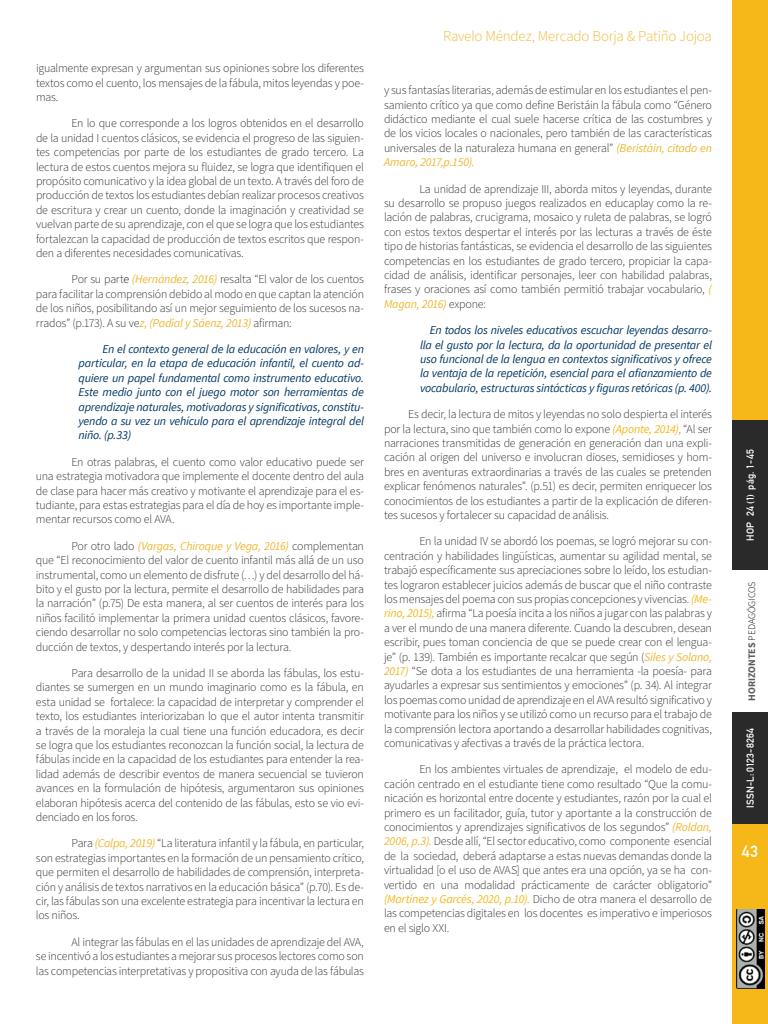
<style>
.page{position:relative;width:768px;height:1024px;background:#fff}
.page>*{position:absolute;margin:0;border:0;box-sizing:border-box;transform-origin:0 0}
.t1{font:700 16px "DIN Alternate";color:#fff}
.t2{font:300 15px "Source Sans Pro";letter-spacing:-.015em;color:#eeb731}
.t3{font:300 12px/14.4px "Source Sans Pro";letter-spacing:-.02em;color:#2a2a2a;text-align:justify}
.t4{font:italic 12px/14.4px "Source Sans Pro";letter-spacing:-.02em;color:#003764;text-align:justify}
.t5{font:700 10px "DIN Alternate";letter-spacing:.015em;color:#fff}
.t6{font:300 10px "Source Sans Pro";letter-spacing:-.015em;color:#000}
.s1{color:#000}
.s2{font-weight:400;font-style:italic;color:#eeb731}
.s3{font-weight:400;font-style:italic;color:#f5b818}
.s4{color:#c45911}
.s5{font-weight:700;color:#5a5a5a}
</style>
<div class="page">
<div style="left:732px;top:712px;width:36px;height:312px;background:#f5b818"></div>
<div style="left:732px;top:0;width:36px;height:570px;background:#f5b818"></div>
<div style="left:732px;top:420px;width:36px;height:150px;background:#2a2a2a"></div>
<div style="left:732px;top:712px;width:36px;height:112px;background:#2a2a2a"></div>
<img style="left:736px;top:909px;width:28px;height:80px">
<p class="t3" style="left:36px;top:61px;width:329px">igualmente expresan y argumentan sus opiniones sobre los diferentes textos como el cuento, los mensajes de la fábula, mitos leyendas y poe&shy;mas.</p>
<p class="t3" style="left:36px;top:117px;width:330px;text-indent:35px">En lo que corresponde a los logros obtenidos en el desarrollo de la unidad I cuentos clásicos, se evidencia el progreso de las siguien&shy;tes competencias por parte de los estudiantes de grado tercero. La lectura de estos cuentos mejora su fluidez, se logra que identifiquen el propósito comunicativo y la idea global de un texto. A través del foro de producción de textos los estudiantes debían realizar procesos creativos de escritura y crear un cuento, donde la imaginación y creatividad se vuelvan parte de su aprendizaje, con el que se logra que los estudiantes fortalezcan la capacidad de producción de textos escritos que respon&shy;den a diferentes necesidades comunicativas.</p>
<p class="t3" style="left:36px;top:273px;width:330px;text-indent:35px">Por su part<span class="s1">e</span> <span class="s2">(Hernández, 2016)</span> resalta “El valor de los cuentos para facilitar la comprensión debido al modo en que captan la atención de los niños, posibilitando así un mejor seguimiento de los sucesos na&shy;rrados” (p.173). A su ve<span class="s2">z, (Padial y Sáenz, 2013)</span> afirman:</p>
<p class="t4" style="left:79px;top:342px;width:287px;text-indent:24px">En el contexto general de la educación en valores, y en particular, en la etapa de educación infantil, el cuento ad&shy;quiere un papel fundamental como instrumento educativo.<br>Este medio junto con el juego motor son herramientas de aprendizaje naturales, motivadoras y significativas, constitu&shy;yendo a su vez un vehículo para el aprendizaje integral del niño. (p.33)</p>
<p class="t3" style="left:36px;top:455px;width:330px;text-indent:35px">En otras palabras, el cuento como valor educativo puede ser una estrategia motivadora que implemente el docente dentro del aula de clase para hacer más creativo y motivante el aprendizaje para el es&shy;tudiante, para estas estrategias para el día de hoy es importante imple&shy;mentar recursos como el AVA.</p>
<p class="t3" style="left:36px;top:539px;width:330px;text-indent:35px">Por otro lado <span class="s2">(Vargas, Chiroque y Vega, 2016)</span> complementan que “El reconocimiento del valor de cuento infantil más allá de un uso instrumental, como un elemento de disfrute (…) y del desarrollo del há&shy;bito y el gusto por la lectura, permite el desarrollo de habilidades para la narración” (p.75) De esta manera, al ser cuentos de interés para los niños facilitó implementar la primera unidad cuentos clásicos, favore&shy;ciendo desarrollar no solo competencias lectoras sino también la pro&shy;ducción de textos, y despertando interés por la lectura.</p>
<p class="t3" style="left:36px;top:666px;width:330px;text-indent:35px">Para desarrollo de la unidad II se aborda las fábulas, los estu&shy;diantes se sumergen en un mundo imaginario como es la fábula, en esta unidad se fortalece: la capacidad de interpretar y comprender el texto, los estudiantes interiorizaban lo que el autor intenta transmitir a través de la moraleja la cual tiene una función educadora, es decir se logra que los estudiantes reconozcan la función social, la lectura de fábulas incide en la capacidad de los estudiantes para entender la rea&shy;lidad además de describir eventos de manera secuencial se tuvieron avances en la formulación de hipótesis, argumentaron sus opiniones elaboran hipótesis acerca del contenido de las fábulas, esto se vio evi&shy;denciado en los foros.</p>
<p class="t3" style="left:36px;top:837px;width:330px;text-indent:35px">Para <span class="s2">(Calpa, 2019)</span> “La literatura infantil y la fábula, en particular, son estrategias importantes en la formación de un pensamiento crítico, que permiten el desarrollo de habilidades de comprensión, interpreta&shy;ción y análisis de textos narrativos en la educación básica” (p.70). Es de&shy;cir, las fábulas son una excelente estrategia para incentivar la lectura en los niños.</p>
<p class="t3" style="left:36px;top:935px;width:330px;text-indent:35px">Al integrar las fábulas en el las unidades de aprendizaje del AVA, se incentivó a los estudiantes a mejorar sus procesos lectores como son las competencias interpretativas y propositiva con ayuda de las fábulas</p>
<p class="t2" style="left:443px;top:26px;width:270px">Ravelo Méndez, Mercado Borja &amp; Patiño Jojoa</p>
<p class="t3" style="left:384px;top:83px;width:330px">y sus fantasías literarias, además de estimular en los estudiantes el pen&shy;samiento crítico ya que como define Beristáin la fábula como “Género didáctico mediante el cual suele hacerse crítica de las costumbres y de los vicios locales o nacionales, pero también de las características universales de la naturaleza humana en general” <span class="s2">(Beristáin, citado en Amaro, 2017,p.150).</span></p>
<p class="t3" style="left:384px;top:182px;width:330px;text-indent:35px">La unidad de aprendizaje III, aborda mitos y leyendas, durante su desarrollo se propuso juegos realizados en educaplay como la re&shy;lación de palabras, crucigrama, mosaico y ruleta de palabras, se logró con estos textos despertar el interés por las lecturas a través de éste tipo de historias fantásticas, se evidencia el desarrollo de las siguientes competencias en los estudiantes de grado tercero, propiciar la capa&shy;cidad de análisis, identificar personajes, leer con habilidad palabras, frases y oraciones así como también permitió trabajar vocabulario, <span class="s2">( Magan, 2016)</span> expone:</p>
<p class="t4" style="left:420px;top:323px;width:293px;text-indent:10px">En todos los niveles educativos escuchar leyendas desarro&shy;lla el gusto por la lectura, da la oportunidad de presentar el uso funcional de la lengua en contextos significativos y ofrece la ventaja de la repetición, esencial para el afianzamiento de vocabulario, estructuras sintácticas y figuras retóricas (p. 400).</p>
<p class="t3" style="left:384px;top:407px;width:330px;text-indent:24px">Es decir, la lectura de mitos y leyendas no solo despierta el interés por la lectura, sino que también como lo expone <span class="s3">(Aponte, 2014)</span><span class="s4">,</span> “Al ser narraciones transmitidas de generación en generación dan una expli&shy;cación al origen del universo e involucran dioses, semidioses y hom&shy;bres en aventuras extraordinarias a través de las cuales se pretenden explicar fenómenos naturales”. (p.51) es decir, permiten enriquecer los conocimientos de los estudiantes a partir de la explicación de diferen&shy;tes sucesos y fortalecer su capacidad de análisis.</p>
<p class="t3" style="left:384px;top:535px;width:330px;text-indent:35px">En la unidad IV se abordó los poemas, se logró mejorar su con&shy;centración y habilidades lingüísticas, aumentar su agilidad mental, se trabajó específicamente sus apreciaciones sobre lo leído, los estudian&shy;tes lograron establecer juicios además de buscar que el niño contraste los mensajes del poema con sus propias concepciones y vivencias. <span class="s3">(Me&shy;rino, 2015),</span> afirma “La poesía incita a los niños a jugar con las palabras y a ver el mundo de una manera diferente. Cuando la descubren, desean escribir, pues toman conciencia de que se puede crear con el lengua&shy;je” (p. 139). También es importante recalcar que según (<span class="s2">Siles y Solano, 2017)</span> “Se dota a los estudiantes de una herramienta -la poesía- para ayudarles a expresar sus sentimientos y emociones” (p. 34). Al integrar los poemas como unidad de aprendizaje en el AVA resultó significativo y motivante para los niños y se utilizó como un recurso para el trabajo de la comprensión lectora aportando a desarrollar habilidades cognitivas, comunicativas y afectivas a través de la práctica lectora.</p>
<p class="t3" style="left:384px;top:763px;width:330px;text-indent:35px">En los ambientes virtuales de aprendizaje, el modelo de edu&shy;cación centrado en el estudiante tiene como resultado “Que la comu&shy;nicación es horizontal entre docente y estudiantes, razón por la cual el primero es un facilitador, guía, tutor y aportante a la construcción de conocimientos y aprendizajes significativos de los segundos” <span class="s2">(Roldan, 2006, p.3).</span> Desde allí, “El sector educativo, como componente esencial de la sociedad, deberá adaptarse a estas nuevas demandas donde la virtualidad [o el uso de AVAS] que antes era una opción, ya se ha con&shy;vertido en una modalidad prácticamente de carácter obligatorio” <span class="s3">(Martínez y Garcés, 2020, p.10).</span> Dicho de otra manera el desarrollo de las competencias digitales en los docentes es imperativo e imperiosos en el siglo XXI.</p>
<p class="t5" style="left:743px;top:541px;width:93px;rotate:-90deg">HOP 24 (1) pág. 1-45</p>
<p class="t6" style="left:745px;top:701px;width:121px;rotate:-90deg"><span class="s5">HORIZONTES</span> PEDAGÓGICOS</p>
<p class="t5" style="left:743px;top:808px;width:81px;rotate:-90deg">ISSN-L: 0123-8264</p>
<h1 class="t1" style="left:742px;top:839px;width:18px">43</h1>
</div>
